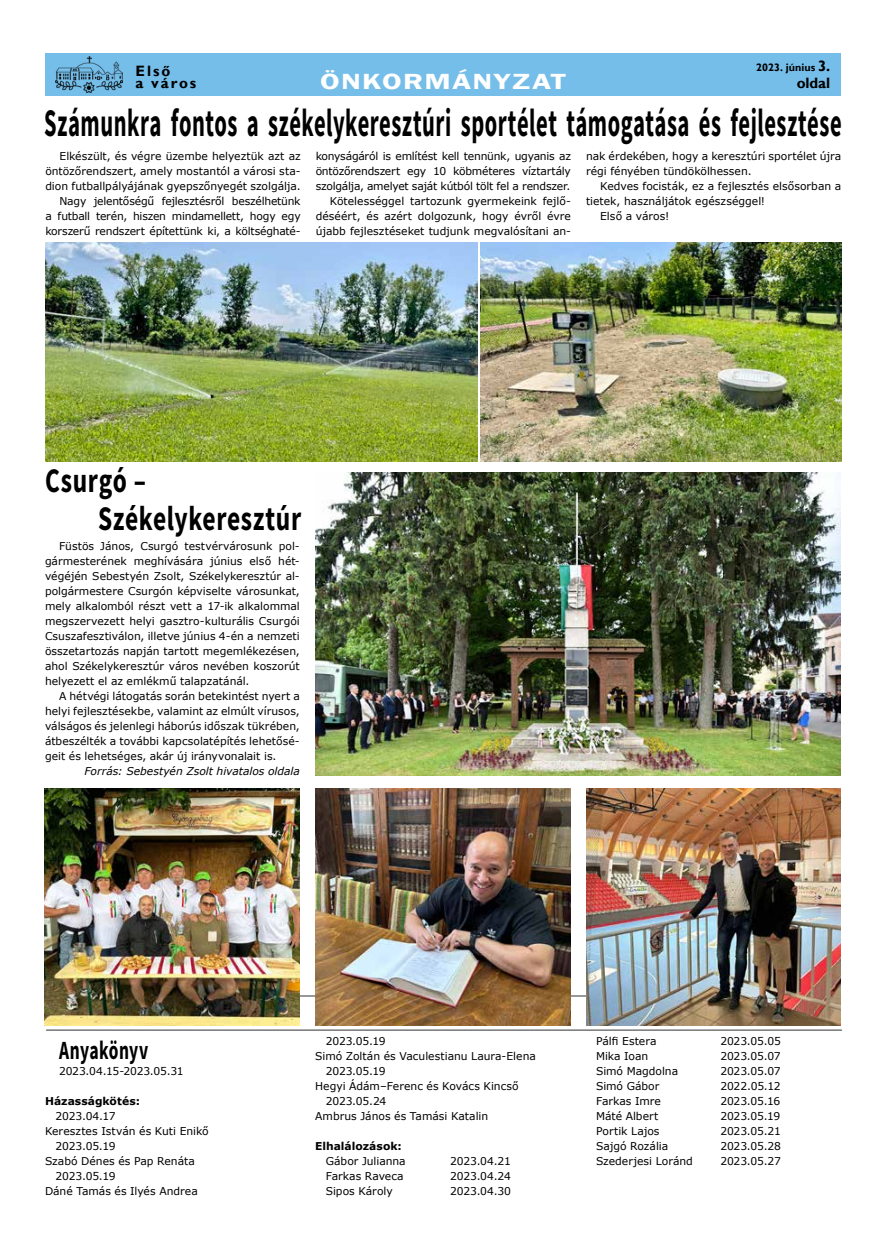
<style>
.page{position:relative;width:886px;height:1241px;background:#fff}
.page>*{position:absolute;margin:0;border:0;box-sizing:border-box;transform-origin:0 0}
.t1{font:700 39.12px "Source Sans Pro";letter-spacing:.02em;color:#000;scale:.57 1}
.t2{font:700 34.5px/38.8px "Source Sans Pro";letter-spacing:.025em;color:#000;scale:.74 1}
.t3{font:700 26.25px "Source Sans Pro";letter-spacing:.02em;color:#000;scale:.67 1}
.t4{font:600 22.5px "Franklin Gothic";letter-spacing:.05em;color:#fff;scale:1.36 1}
.t5{font:700 15px/12.5px "Gill Sans";letter-spacing:.12em;color:#000}
.t6{font:10.75px/15px "Verdana";letter-spacing:-.005em;color:#000;text-align:right}
.t7{font:italic 10.75px "Verdana";color:#000}
.t8{font:700 10.75px "Verdana";color:#000}
.t9{font:700 10.75px "Gill Sans";letter-spacing:.005em;color:#000}
.s1{font-size:15px}
</style>
<div class="page">
<div style="left:45px;top:53px;width:796px;height:43px;background:#75bee9"></div>
<img style="left:56px;top:57px;width:66px;height:35px">
<hr style="left:46px;top:1029px;width:796px;height:1px;background:#58595b">
<img style="left:45px;top:243px;width:432px;height:218px">
<img style="left:480px;top:243px;width:361px;height:218px">
<hr style="left:44px;top:995px;width:796px;height:1px;background:#58595b">
<img style="left:315px;top:472px;width:526px;height:303px">
<img style="left:45px;top:788px;width:255px;height:237px">
<img style="left:315px;top:788px;width:255px;height:237px">
<img style="left:586px;top:788px;width:254px;height:237px">
<h3 class="t5" style="left:136px;top:65px;width:62px">Első<br>a város</h3>
<p class="t9" style="left:756px;top:60px;width:76px">2023. június <span class="s1">3.</span></p>
<h3 class="t4" style="left:320px;top:67px;width:182px">ÖNKORMÁNYZAT</h3>
<h3 class="t5" style="left:797px;top:77px;width:35px">oldal</h3>
<h1 class="t1" style="left:44px;top:98px;width:1400px">Számunkra fontos a székelykeresztúri sportélet támogatása és fejlesztése</h1>
<p class="t6" style="left:45px;top:149px;width:257px">Elkészült, és végre üzembe helyeztük azt az öntözőrendszert, amely mostantól a városi sta&shy;dion futballpályájának gyepszőnyegét szolgálja.<br>Nagy jelentőségű fejlesztésről beszélhetünk<br>a futball terén, hiszen mindamellett, hogy egy korszerű rendszert építettünk ki, a költséghaté-</p>
<p class="t6" style="left:316px;top:149px;width:257px">konyságáról is említést kell tennünk, ugyanis az öntözőrendszert egy 10 köbméteres víztartály szolgálja, amelyet saját kútból tölt fel a rendszer.<br>Kötelességgel tartozunk gyermekeink fejlő&shy;déséért, és azért dolgozunk, hogy évről évre újabb fejlesztéseket tudjunk megvalósítani an-</p>
<p class="t6" style="left:586px;top:149px;width:257px;text-align:left">nak érdekében, hogy a keresztúri sportélet újra régi fényében tündökölhessen.</p>
<p class="t6" style="left:600px;top:179px;width:243px">Kedves focisták, ez a fejlesztés elsősorban a</p>
<p class="t6" style="left:586px;top:194px;width:181px">tietek, használjátok egészséggel!</p>
<p class="t6" style="left:600px;top:209px;width:71px">Első a város!</p>
<h2 class="t2" style="left:98px;top:462px;width:276px;text-indent:-53px">Csurgó –<br>Székelykeresztúr</h2>
<p class="t6" style="left:45px;top:538px;width:256px;text-align:justify;text-indent:14px">Füstös János, Csurgó testvérvárosunk pol&shy;gármesterének meghívására június első hét&shy;végéjén Sebestyén Zsolt, Székelykeresztúr al&shy;polgármestere Csurgón képviselte városunkat, mely alkalomból részt vett a 17-ik alkalommal megszervezett helyi gasztro-kulturális Csurgói Csuszafesztiválon, illetve június 4-én a nemzeti összetartozás napján tartott megemlékezésen, ahol Székelykeresztúr város nevében koszorút helyezett el az emlékmű talapzatánál.</p>
<p class="t6" style="left:45px;top:688px;width:256px;text-align:justify;text-indent:14px">A hétvégi látogatás során betekintést nyert a helyi fejlesztésekbe, valamint az elmúlt vírusos, válságos és jelenlegi háborús időszak tükrében, átbeszélték a további kapcsolatépítés lehetősé&shy;geit és lehetséges, akár új irányvonalait is.</p>
<p class="t7" style="left:84px;top:763px;width:217px">Forrás: Sebestyén Zsolt hivatalos oldala</p>
<h3 class="t3" style="left:59px;top:1032px;width:135px">Anyakönyv</h3>
<p class="t6" style="left:59px;top:1063px;width:126px">2023.04.15-2023.05.31</p>
<p class="t8" style="left:45px;top:1093px;width:96px">Házasságkötés:</p>
<p class="t6" style="left:56px;top:1108px;width:61px">2023.04.17</p>
<p class="t6" style="left:45px;top:1123px;width:165px">Keresztes István és Kuti Enikő</p>
<p class="t6" style="left:56px;top:1138px;width:61px">2023.05.19</p>
<p class="t6" style="left:45px;top:1153px;width:151px">Szabó Dénes és Pap Renáta</p>
<p class="t6" style="left:56px;top:1168px;width:61px">2023.05.19</p>
<p class="t6" style="left:45px;top:1183px;width:154px">Dáné Tamás és Ilyés Andrea</p>
<p class="t6" style="left:326px;top:1033px;width:61px">2023.05.19</p>
<p class="t6" style="left:315px;top:1048px;width:222px">Simó Zoltán és Vaculestianu Laura-Elena</p>
<p class="t6" style="left:326px;top:1063px;width:61px">2023.05.19</p>
<p class="t6" style="left:315px;top:1078px;width:205px">Hegyi Ádám–Ferenc és Kovács Kincső</p>
<p class="t6" style="left:326px;top:1093px;width:62px">2023.05.24</p>
<p class="t6" style="left:315px;top:1108px;width:174px">Ambrus János és Tamási Katalin</p>
<p class="t8" style="left:315px;top:1138px;width:88px">Elhalálozások:</p>
<p class="t6" style="left:326px;top:1153px;width:81px">Gábor Julianna</p>
<p class="t6" style="left:450px;top:1153px;width:62px">2023.04.21</p>
<p class="t6" style="left:326px;top:1168px;width:79px">Farkas Raveca</p>
<p class="t6" style="left:450px;top:1168px;width:62px">2023.04.24</p>
<p class="t6" style="left:326px;top:1183px;width:68px">Sipos Károly</p>
<p class="t6" style="left:450px;top:1183px;width:62px">2023.04.30</p>
<p class="t6" style="left:596px;top:1033px;width:62px">Pálfi Estera</p>
<p class="t6" style="left:720px;top:1033px;width:62px">2023.05.05</p>
<p class="t6" style="left:596px;top:1048px;width:54px">Mika Ioan</p>
<p class="t6" style="left:720px;top:1048px;width:62px">2023.05.07</p>
<p class="t6" style="left:596px;top:1063px;width:84px">Simó Magdolna</p>
<p class="t6" style="left:720px;top:1063px;width:62px">2023.05.07</p>
<p class="t6" style="left:596px;top:1078px;width:65px">Simó Gábor</p>
<p class="t6" style="left:720px;top:1078px;width:62px">2022.05.12</p>
<p class="t6" style="left:596px;top:1093px;width:66px">Farkas Imre</p>
<p class="t6" style="left:720px;top:1093px;width:61px">2023.05.16</p>
<p class="t6" style="left:596px;top:1108px;width:64px">Máté Albert</p>
<p class="t6" style="left:720px;top:1108px;width:61px">2023.05.19</p>
<p class="t6" style="left:596px;top:1123px;width:65px">Portik Lajos</p>
<p class="t6" style="left:720px;top:1123px;width:62px">2023.05.21</p>
<p class="t6" style="left:596px;top:1138px;width:74px">Sajgó Rozália</p>
<p class="t6" style="left:720px;top:1138px;width:62px">2023.05.28</p>
<p class="t6" style="left:596px;top:1153px;width:98px">Szederjesi Loránd</p>
<p class="t6" style="left:720px;top:1153px;width:62px">2023.05.27</p>
</div>
